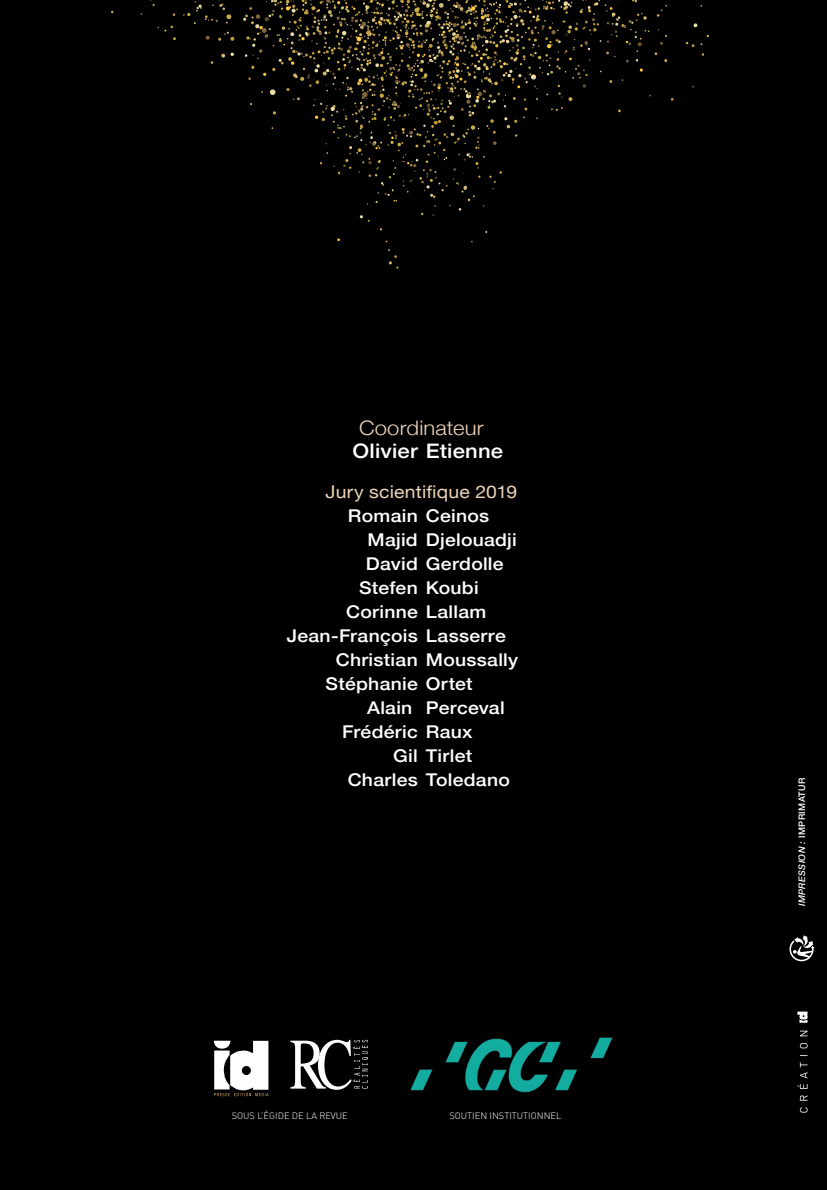
<style>
.page{position:relative;width:827px;height:1190px;background:#fff}
.page>*{position:absolute;margin:0;border:0;box-sizing:border-box;transform-origin:0 0}
.t1{font:500 20px "Helvetica Neue";letter-spacing:.005em;color:#fff;scale:1.1 1}
.t2{font:300 20px "Helvetica Neue";letter-spacing:.005em;color:#edd5ba;scale:1.1 1}
.t3{font:500 17.6px "Helvetica Neue";letter-spacing:.015em;color:#fff;scale:1.1 1}
.t4{font:17.6px "Helvetica Neue";letter-spacing:.01em;color:#edd5ba;scale:1.1 1}
.t5{font:9.2px "DIN Light Alternate";color:#fff}
.t6{font:italic 500 9px "Helvetica Neue";letter-spacing:.04em;color:#fff}
.s1{font-style:normal}
</style>
<div class="page">
<div style="left:0;top:0;width:826px;height:1190px;background:#000001"></div>
<svg style="left:686px;top:42px;width:8px;height:5px"></svg>
<svg style="left:693px;top:23px;width:4px;height:5px"></svg>
<svg style="left:157px;top:25px;width:19px;height:15px"></svg>
<svg style="left:205px;top:35px;width:5px;height:5px"></svg>
<svg style="left:221px;top:52px;width:13px;height:6px"></svg>
<svg style="left:218px;top:32px;width:16px;height:9px"></svg>
<svg style="left:183px;top:0;width:48px;height:24px"></svg>
<svg style="left:388px;top:249px;width:10px;height:20px"></svg>
<svg style="left:243px;top:0;width:430px;height:222px"></svg>
<svg style="left:797px;top:1012px;width:10px;height:11px"></svg>
<svg style="left:797px;top:1031px;width:10px;height:82px"></svg>
<img style="left:411px;top:1037px;width:200px;height:56px">
<svg style="left:214px;top:1041px;width:54px;height:55px"></svg>
<svg style="left:290px;top:1040px;width:78px;height:50px"></svg>
<svg style="left:789px;top:935px;width:25px;height:26px"></svg>
<p class="t2" style="left:359px;top:412px;width:115px">Coordinateur</p>
<p class="t1" style="left:352px;top:434px;width:138px">Olivier Etienne</p>
<p class="t4" style="left:325px;top:479px;width:176px">Jury scientifique 2019</p>
<p class="t3" style="left:348px;top:502px;width:130px">Romain Ceinos</p>
<p class="t3" style="left:367px;top:526px;width:137px">Majid Djelouadji</p>
<p class="t3" style="left:365px;top:550px;width:127px">David Gerdolle</p>
<p class="t3" style="left:359px;top:574px;width:110px">Stefen Koubi</p>
<p class="t3" style="left:346px;top:598px;width:129px">Corinne Lallam</p>
<p class="t3" style="left:286px;top:622px;width:200px">Jean-François Lasserre</p>
<p class="t3" style="left:335px;top:646px;width:167px">Christian Moussally</p>
<p class="t3" style="left:325px;top:670px;width:135px">Stéphanie Ortet</p>
<p class="t3" style="left:367px;top:694px;width:127px">Alain Perceval</p>
<p class="t3" style="left:342px;top:718px;width:120px">Frédéric Raux</p>
<p class="t3" style="left:393px;top:742px;width:73px">Gil Tirlet</p>
<p class="t3" style="left:347px;top:766px;width:149px">Charles Toledano</p>
<p class="t5" style="left:231px;top:1110px;width:117px">SOUS L’ÉGIDE DE LA REVUE</p>
<p class="t5" style="left:449px;top:1110px;width:113px">SOUTIEN INSTITUTIONNEL</p>
<p class="t6" style="left:793px;top:906px;width:130px;rotate:-90deg">IMPRESSION : <span class="s1">IMPRIMATUR</span></p>
</div>
